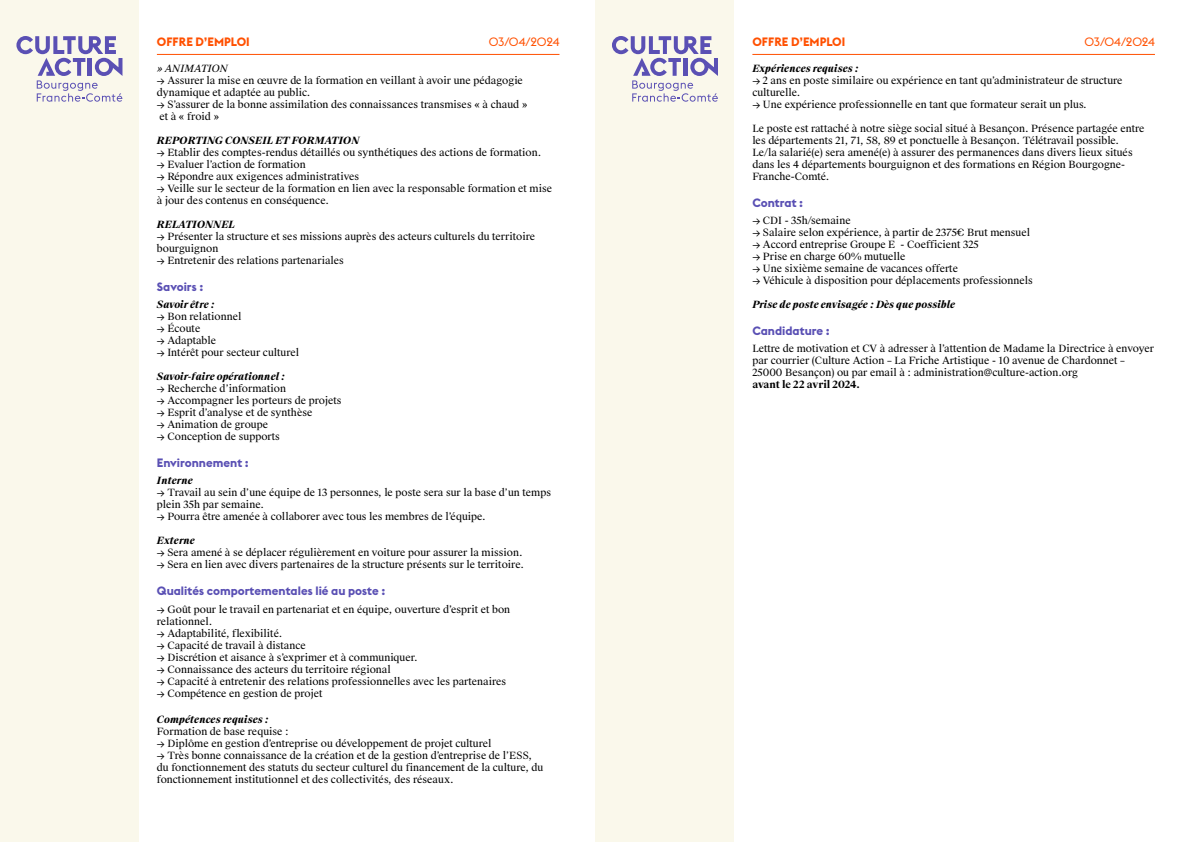
<style>
.page{position:relative;width:1191px;height:842px;background:#fff}
.page>*{position:absolute;margin:0;border:0;box-sizing:border-box;transform-origin:0 0}
.t1{font:700 12px "Euclid Flex";color:#5a50b4}
.t2{font:700 12px "Euclid Flex";color:#ff5000}
.t3{font:12px "Euclid Flex";letter-spacing:-.015em;color:#ff5000}
.t4{font:10px/12px "Suisse Works";color:#000}
.t5{font:italic 700 10px "Suisse Works";color:#000}
.t6{font:700 10px "Suisse Works";color:#000}
.t7{font:italic 10px "Suisse Works";color:#000}
.s1{font-family:"Euclid Flex"}
</style>
<div class="page">
<div style="left:0;top:0;width:139px;height:842px;background:#faf8eb"></div>
<div style="left:595px;top:0;width:139px;height:842px;background:#faf8eb"></div>
<svg style="left:16px;top:36px;width:106px;height:66px"></svg>
<svg style="left:612px;top:36px;width:106px;height:66px"></svg>
<hr style="left:157px;top:54px;width:402px;height:1px;background:#ff5000">
<hr style="left:752px;top:54px;width:403px;height:1px;background:#ff5000">
<p class="t2" style="left:157px;top:35px;width:94px">OFFRE D’EMPLOI</p>
<p class="t3" style="left:489px;top:35px;width:72px">03/04/2024</p>
<p class="t2" style="left:752px;top:35px;width:94px">OFFRE D’EMPLOI</p>
<p class="t3" style="left:1084px;top:35px;width:72px">03/04/2024</p>
<p class="t7" style="left:157px;top:62px;width:73px">» ANIMATION</p>
<p class="t4" style="left:157px;top:75px;width:367px"><span class="s1">→</span> Assurer la mise en œuvre de la formation en veillant à avoir une pédagogie dynamique et adaptée au public.</p>
<p class="t4" style="left:157px;top:99px;width:372px"><span class="s1">→</span> S’assurer de la bonne assimilation des connaissances transmises « à chaud » et à « froid »</p>
<p class="t5" style="left:157px;top:134px;width:204px">REPORTING CONSEIL ET FORMATION</p>
<p class="t4" style="left:157px;top:147px;width:386px"><span class="s1">→</span> Etablir des comptes-rendus détaillés ou synthétiques des actions de formation.</p>
<p class="t4" style="left:157px;top:159px;width:150px"><span class="s1">→</span> Evaluer l’action de formation</p>
<p class="t4" style="left:157px;top:171px;width:204px"><span class="s1">→</span> Répondre aux exigences administratives</p>
<p class="t4" style="left:157px;top:183px;width:397px"><span class="s1">→</span> Veille sur le secteur de la formation en lien avec la responsable formation et mise à jour des contenus en conséquence.</p>
<p class="t5" style="left:157px;top:218px;width:80px">RELATIONNEL</p>
<p class="t4" style="left:157px;top:231px;width:380px"><span class="s1">→</span> Présenter la structure et ses missions auprès des acteurs culturels du territoire bourguignon</p>
<p class="t4" style="left:157px;top:255px;width:188px"><span class="s1">→</span> Entretenir des relations partenariales</p>
<p class="t1" style="left:157px;top:279px;width:48px">Savoirs :</p>
<p class="t5" style="left:157px;top:298px;width:59px">Savoir être :</p>
<p class="t4" style="left:157px;top:311px;width:86px"><span class="s1">→</span> Bon relationnel</p>
<p class="t4" style="left:157px;top:323px;width:45px"><span class="s1">→</span> Écoute</p>
<p class="t4" style="left:157px;top:335px;width:61px"><span class="s1">→</span> Adaptable</p>
<p class="t4" style="left:157px;top:347px;width:144px"><span class="s1">→</span> Intérêt pour secteur culturel</p>
<p class="t5" style="left:157px;top:370px;width:130px">Savoir-faire opérationnel :</p>
<p class="t4" style="left:157px;top:383px;width:131px"><span class="s1">→</span> Recherche d’information</p>
<p class="t4" style="left:157px;top:395px;width:186px"><span class="s1">→</span> Accompagner les porteurs de projets</p>
<p class="t4" style="left:157px;top:407px;width:157px"><span class="s1">→</span> Esprit d’analyse et de synthèse</p>
<p class="t4" style="left:157px;top:419px;width:113px"><span class="s1">→</span> Animation de groupe</p>
<p class="t4" style="left:157px;top:431px;width:125px"><span class="s1">→</span> Conception de supports</p>
<p class="t1" style="left:157px;top:456px;width:93px">Environnement :</p>
<p class="t5" style="left:157px;top:475px;width:37px">Interne</p>
<p class="t4" style="left:157px;top:487px;width:396px"><span class="s1">→</span> Travail au sein d’une équipe de 13 personnes, le poste sera sur la base d’un temps plein 35h par semaine.</p>
<p class="t4" style="left:157px;top:511px;width:330px"><span class="s1">→</span> Pourra être amenée à collaborer avec tous les membres de l’équipe.</p>
<p class="t5" style="left:157px;top:535px;width:39px">Externe</p>
<p class="t4" style="left:157px;top:547px;width:367px"><span class="s1">→</span> Sera amené à se déplacer régulièrement en voiture pour assurer la mission.</p>
<p class="t4" style="left:157px;top:559px;width:368px"><span class="s1">→</span> Sera en lien avec divers partenaires de la structure présents sur le territoire.</p>
<p class="t1" style="left:157px;top:584px;width:230px">Qualités comportementales lié au poste :</p>
<p class="t4" style="left:157px;top:603px;width:355px"><span class="s1">→</span> Goût pour le travail en partenariat et en équipe, ouverture d’esprit et bon relationnel.</p>
<p class="t4" style="left:157px;top:627px;width:127px"><span class="s1">→</span> Adaptabilité, flexibilité.</p>
<p class="t4" style="left:157px;top:639px;width:150px"><span class="s1">→</span> Capacité de travail à distance</p>
<p class="t4" style="left:157px;top:651px;width:262px"><span class="s1">→</span> Discrétion et aisance à s’exprimer et à communiquer.</p>
<p class="t4" style="left:157px;top:663px;width:235px"><span class="s1">→</span> Connaissance des acteurs du territoire régional</p>
<p class="t4" style="left:157px;top:675px;width:351px"><span class="s1">→</span> Capacité à entretenir des relations professionnelles avec les partenaires</p>
<p class="t4" style="left:157px;top:687px;width:167px"><span class="s1">→</span> Compétence en gestion de projet</p>
<p class="t5" style="left:157px;top:713px;width:113px">Compétences requises :</p>
<p class="t4" style="left:157px;top:726px;width:133px">Formation de base requise :</p>
<p class="t4" style="left:157px;top:738px;width:336px"><span class="s1">→</span> Diplôme en gestion d’entreprise ou développement de projet culturel</p>
<p class="t4" style="left:157px;top:750px;width:388px"><span class="s1">→</span> Très bonne connaissance de la création et de la gestion d’entreprise de l’ESS, du fonctionnement des statuts du secteur culturel du financement de la culture, du fonctionnement institutionnel et des collectivités, des réseaux.</p>
<p class="t5" style="left:752px;top:62px;width:108px">Expériences requises :</p>
<p class="t4" style="left:752px;top:75px;width:371px"><span class="s1">→</span> 2 ans en poste similaire ou expérience en tant qu’administrateur de structure culturelle.</p>
<p class="t4" style="left:752px;top:99px;width:336px"><span class="s1">→</span> Une expérience professionnelle en tant que formateur serait un plus.</p>
<p class="t4" style="left:752px;top:123px;width:393px">Le poste est rattaché à notre siège social situé à Besançon. Présence partagée entre les départements 21, 71, 58, 89 et ponctuelle à Besançon. Télétravail possible.<br>Le/la salarié(e) sera amené(e) à assurer des permanences dans divers lieux situés dans les 4 départements bourguignon et des formations en Région Bourgogne-Franche-Comté.</p>
<p class="t1" style="left:752px;top:195px;width:52px">Contrat :</p>
<p class="t4" style="left:752px;top:215px;width:100px"><span class="s1">→</span> CDI - 35h/semaine</p>
<p class="t4" style="left:752px;top:227px;width:279px"><span class="s1">→</span> Salaire selon expérience, à partir de 2375€ Brut mensuel</p>
<p class="t4" style="left:752px;top:239px;width:228px"><span class="s1">→</span> Accord entreprise Groupe E - Coefficient 325</p>
<p class="t4" style="left:752px;top:251px;width:155px"><span class="s1">→</span> Prise en charge 60% mutuelle</p>
<p class="t4" style="left:752px;top:263px;width:207px"><span class="s1">→</span> Une sixième semaine de vacances offerte</p>
<p class="t4" style="left:752px;top:275px;width:282px"><span class="s1">→</span> Véhicule à disposition pour déplacements professionnels</p>
<p class="t5" style="left:752px;top:298px;width:204px">Prise de poste envisagée : Dès que possible</p>
<p class="t1" style="left:752px;top:324px;width:79px">Candidature :</p>
<p class="t4" style="left:752px;top:343px;width:403px">Lettre de motivation et CV à adresser à l’attention de Madame la Directrice à envoyer par courrier (Culture Action – La Friche Artistique - 10 avenue de Chardonnet –<br>25000 Besançon) ou par email à : administration@culture-action.org</p>
<p class="t6" style="left:752px;top:379px;width:109px">avant le 22 avril 2024.</p>
</div>
